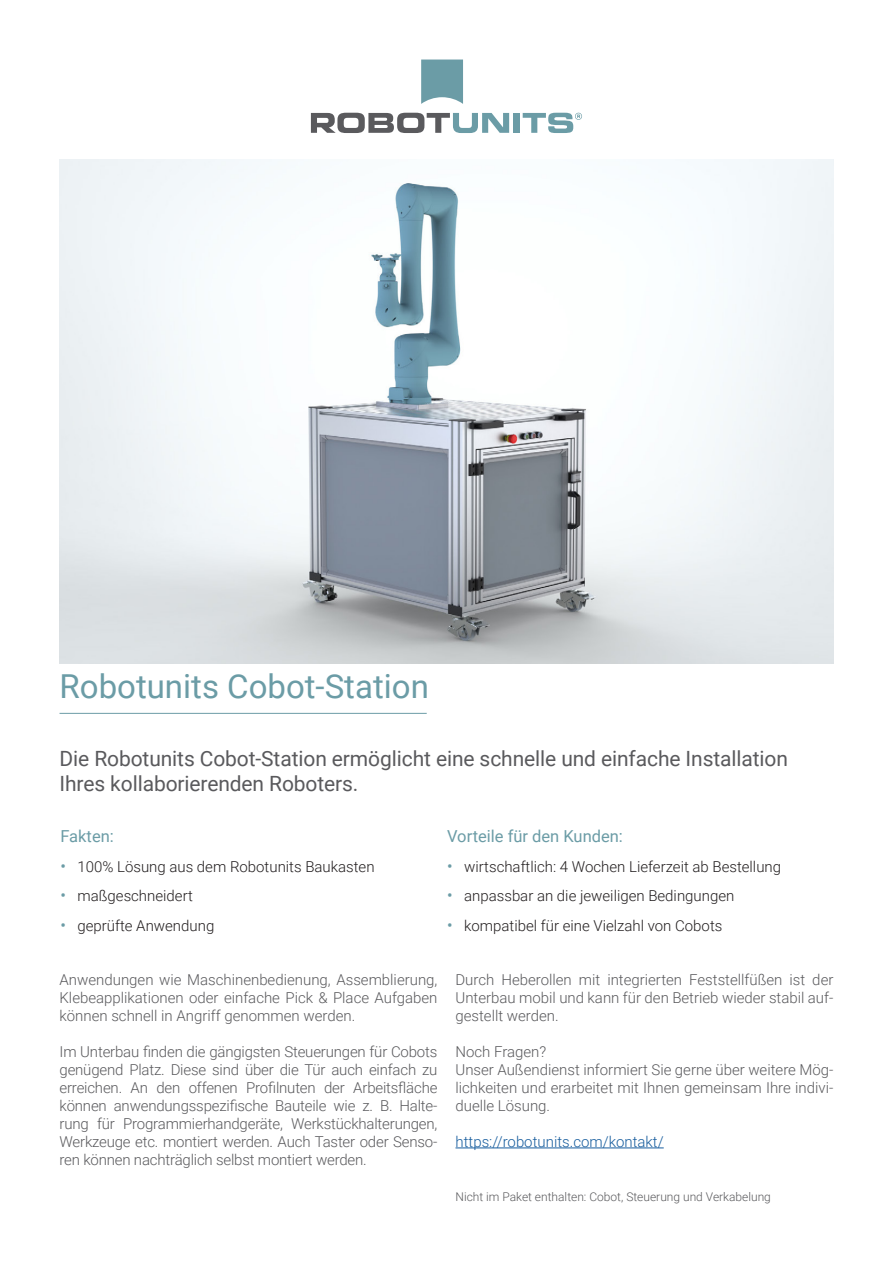
<style>
.page{position:relative;width:893px;height:1263px;background:#fff}
.page>*{position:absolute;margin:0;border:0;box-sizing:border-box;transform-origin:0 0}
.t1{font:33px "Roboto";color:#6b9ca6}
.t2{font:21px/25.2px "Roboto";letter-spacing:-.005em;color:#5a5a5d}
.t3{font:16.5px "Roboto";color:#6b9ca6}
.t4{font:300 15px/18px "Roboto";color:#5a5a5d;text-align:justify}
.t5{font:300 15px "Roboto";color:#231f20}
.t6{font:300 15px "Roboto";color:#175d9e}
.t7{font:300 12px "Roboto";color:#5a5a5d}
.s1{font-weight:400;font-size:16.5px;color:#6b9ca6}
</style>
<div class="page">
<div style="left:514px;top:113px;width:6px;height:20px;background:#6b9ca6"></div>
<svg style="left:311px;top:113px;width:198px;height:20px"></svg>
<svg style="left:523px;top:113px;width:59px;height:20px"></svg>
<svg style="left:421px;top:60px;width:42px;height:44px;background:#7ba6af"></svg>
<hr style="left:455px;top:1147px;width:209px;height:1px;background:#175d9e">
<img style="left:60px;top:159px;width:773px;height:504px">
<hr style="left:60px;top:713px;width:367px;height:1px;background:#6b9ca6">
<p class="t1" style="left:60px;top:664px;width:371px">Robotunits Cobot-Station</p>
<p class="t2" style="left:60px;top:745px;width:730px">Die Robotunits Cobot-Station ermöglicht eine schnelle und einfache Installation<br>Ihres kollaborierenden Roboters.</p>
<p class="t3" style="left:60px;top:825px;width:55px">Fakten:</p>
<p class="t5" style="left:60px;top:856px;width:316px"><span class="s1">•</span> 100% Lösung aus dem Robotunits Baukasten</p>
<p class="t5" style="left:60px;top:885px;width:134px"><span class="s1">•</span> maßgeschneidert</p>
<p class="t5" style="left:60px;top:915px;width:155px"><span class="s1">•</span> geprüfte Anwendung</p>
<p class="t3" style="left:447px;top:825px;width:177px">Vorteile für den Kunden:</p>
<p class="t5" style="left:447px;top:856px;width:335px"><span class="s1">•</span> wirtschaftlich: 4 Wochen Lieferzeit ab Bestellung</p>
<p class="t5" style="left:447px;top:885px;width:289px"><span class="s1">•</span> anpassbar an die jeweiligen Bedingungen</p>
<p class="t5" style="left:447px;top:915px;width:277px"><span class="s1">•</span> kompatibel für eine Vielzahl von Cobots</p>
<p class="t4" style="left:60px;top:970px;width:379px">Anwendungen wie Maschinenbedienung, Assemblierung, Klebeapplikationen oder einfache Pick &amp; Place Aufgaben können schnell in Angriff genommen werden.</p>
<p class="t4" style="left:60px;top:1042px;width:379px">Im Unterbau finden die gängigsten Steuerungen für Cobots genügend Platz. Diese sind über die Tür auch einfach zu erreichen. An den offenen Profilnuten der Arbeitsfläche können anwendungsspezifische Bauteile wie z. B. Halte&shy;rung für Programmierhandgeräte, Werkstückhalterungen, Werkzeuge etc. montiert werden. Auch Taster oder Senso&shy;ren können nachträglich selbst montiert werden.</p>
<p class="t4" style="left:455px;top:970px;width:379px">Durch Heberollen mit integrierten Feststellfüßen ist der Unterbau mobil und kann für den Betrieb wieder stabil auf&shy;gestellt werden.</p>
<p class="t4" style="left:455px;top:1042px;width:92px">Noch Fragen?</p>
<p class="t4" style="left:455px;top:1060px;width:379px">Unser Außendienst informiert Sie gerne über weitere Mög&shy;lichkeiten und erarbeitet mit Ihnen gemeinsam Ihre indivi&shy;duelle Lösung.</p>
<p class="t6" style="left:455px;top:1131px;width:210px">https://robotunits.com/kontakt/</p>
<p class="t7" style="left:455px;top:1188px;width:317px">Nicht im Paket enthalten: Cobot, Steuerung und Verkabelung</p>
</div>
